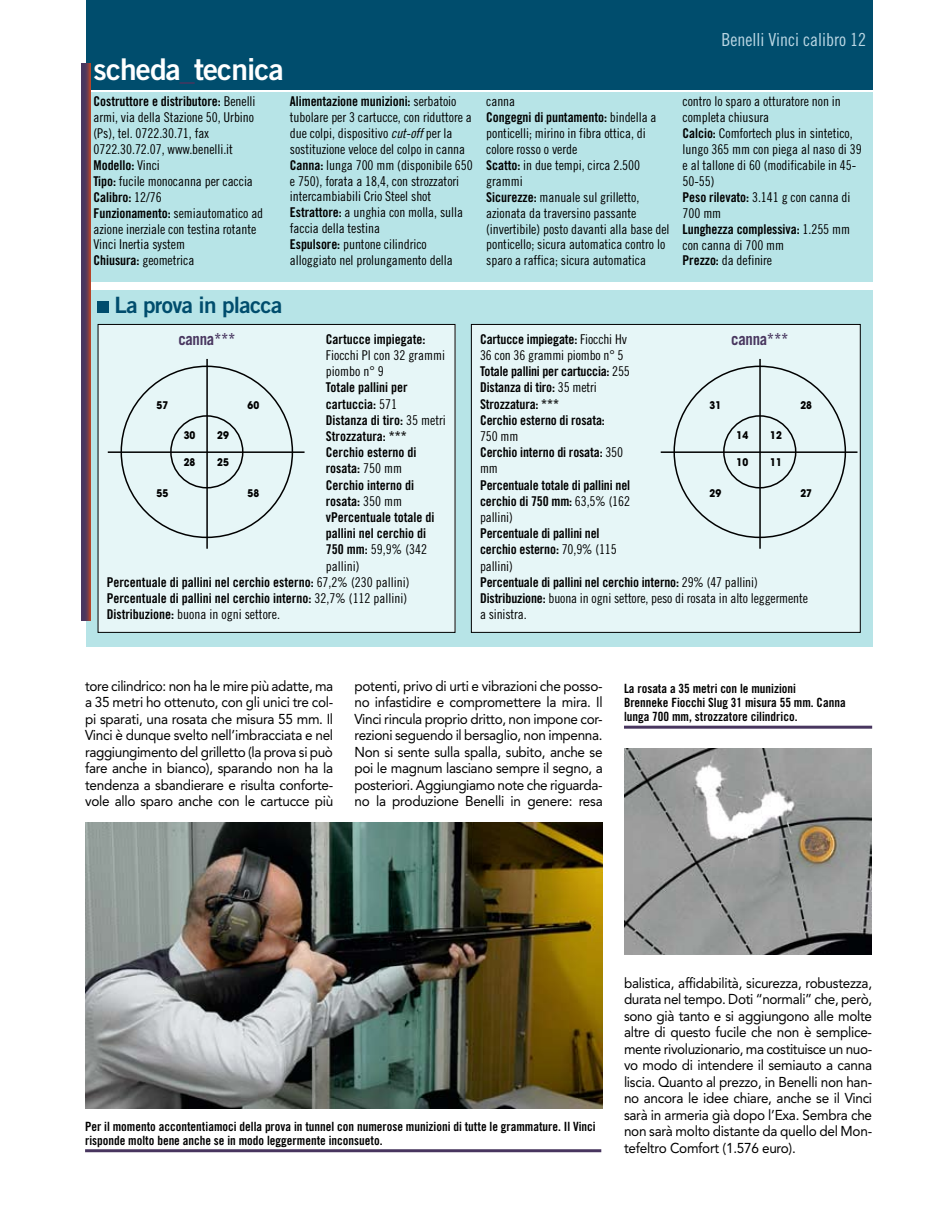
<style>
.page{position:relative;width:936px;height:1212px;background:#fff}
.page>*{position:absolute;margin:0;border:0;box-sizing:border-box;transform-origin:0 0}
.t1{font:30px "Trade Gothic Bold Two";letter-spacing:-.03em;color:#fff}
.t2{font:22.5px "Trade Gothic Bold Two";letter-spacing:-.03em;color:#004d6d}
.t3{font:18px "Trade Gothic Cond Eighteen";color:#bad6e3}
.t4{font:700 16.5px "Trade Gothic";letter-spacing:-.02em;color:#48365f;scale:.9 1}
.t5{font:14.25px/16.5px "Avenir";letter-spacing:-.02em;color:#000;text-align:justify;scale:.95 1}
.t6{font:13.5px/15.9px "Trade Gothic Cond Eighteen";letter-spacing:-.005em;color:#000}
.t7{font:13.5px/16.2px "Trade Gothic Bold Cond Twenty";letter-spacing:-.005em;color:#000}
.t8{font:12.75px/14.2px "Trade Gothic Bold Cond Twenty";color:#000}
.t9{font:700 10.5px "Avant Garde";color:#000;scale:.9 1}
.s1{color:#48365f}
.s2{font-family:"Trade Gothic Cond Eighteen"}
.s3{font-family:"Trade Gothic Bold Cond Twenty"}
.s4{font-family:"Trade Gothic Cond Eighteen Obl"}
</style>
<div class="page">
<div style="left:86px;top:0;width:786px;height:89px;background:#004d6d"></div>
<div style="left:86px;top:290px;width:786px;height:356px;background:#b7e4e7"></div>
<div style="left:86px;top:92px;width:786px;height:190px;background:#b7e4e7"></div>
<svg style="left:82px;top:64px;width:8px;height:557px;background:#633a52"></svg>
<div style="left:97px;top:301px;width:12px;height:11px;background:#004d6d"></div>
<div style="left:98px;top:324px;width:357px;height:308px;background:#e6f6f7"></div>
<div style="left:471px;top:324px;width:389px;height:308px;background:#e6f6f7"></div>
<div style="left:471px;top:324px;width:389px;height:308px;border:1px solid #000"></div>
<div style="left:723px;top:415px;width:73px;height:73px;border:2px solid #000;border-radius:50%"></div>
<hr style="left:759px;top:359px;width:1px;height:190px;background:#000">
<hr style="left:660px;top:451px;width:197px;height:2px;background:#000">
<img style="left:85px;top:823px;width:517px;height:286px">
<div style="left:170px;top:415px;width:73px;height:73px;border:2px solid #000;border-radius:50%"></div>
<hr style="left:206px;top:359px;width:2px;height:190px;background:#000">
<hr style="left:108px;top:451px;width:196px;height:2px;background:#000">
<img style="left:624px;top:748px;width:247px;height:207px">
<hr style="left:85px;top:1149px;width:516px;height:3px;background:#48365f">
<hr style="left:624px;top:726px;width:248px;height:3px;background:#48365f">
<h1 class="t1" style="left:94px;top:50px;width:191px">scheda<span class="s1">_</span>tecnica</h1>
<p class="t7" style="left:94px;top:93px;width:163px">Costruttore e distributore: <span class="s2">Benelli</span></p>
<p class="t6" style="left:94px;top:109px;width:162px">armi, via della Stazione 50, Urbino (Ps), tel. 0722.30.71, fax<br>0722.30.72.07, www.benelli.it</p>
<p class="t7" style="left:94px;top:157px;width:68px">Modello: <span class="s2">Vinci</span></p>
<p class="t6" style="left:94px;top:173px;width:161px"><span class="s3">Tipo:</span> fucile monocanna per caccia</p>
<p class="t7" style="left:94px;top:189px;width:70px">Calibro: <span class="s2">12/76</span></p>
<p class="t6" style="left:94px;top:205px;width:171px"><span class="s3">Funzionamento:</span> semiautomatico ad azione inerziale con testina rotante<br>Vinci Inertia system<br><span class="s3">Chiusura:</span> geometrica</p>
<p class="t7" style="left:290px;top:93px;width:168px">Alimentazione munizioni: <span class="s2">serbatoio</span></p>
<p class="t6" style="left:290px;top:109px;width:184px">tubolare per 3 cartucce, con riduttore a due colpi, dispositivo <span class="s4">cut-off</span> per la sostituzione veloce del colpo in canna <span class="s3">Canna:</span> lunga 700 mm (disponibile 650 e 750), forata a 18,4, con strozzatori intercambiabili Crio Steel shot <span class="s3">Estrattore:</span> a unghia con molla, sulla faccia della testina<br><span class="s3">Espulsore:</span> puntone cilindrico alloggiato nel prolungamento della</p>
<h3 class="t3" style="left:721px;top:28px;width:146px">Benelli Vinci calibro 12</h3>
<p class="t6" style="left:486px;top:93px;width:30px">canna</p>
<p class="t7" style="left:486px;top:109px;width:172px">Congegni di puntamento: <span class="s2">bindella a</span></p>
<p class="t6" style="left:486px;top:125px;width:185px">ponticelli; mirino in fibra ottica, di colore rosso o verde<br><span class="s3">Scatto:</span> in due tempi, circa 2.500 grammi<br><span class="s3">Sicurezze:</span> manuale sul grilletto, azionata da traversino passante (invertibile) posto davanti alla base del ponticello; sicura automatica contro lo sparo a raffica; sicura automatica</p>
<p class="t6" style="left:682px;top:93px;width:181px">contro lo sparo a otturatore non in completa chiusura<br><span class="s3">Calcio:</span> Comfortech plus in sintetico, lungo 365 mm con piega al naso di 39 e al tallone di 60 (modificabile in 45-<br>50-55)<br><span class="s3">Peso rilevato:</span> 3.141 g con canna di<br>700 mm</p>
<p class="t7" style="left:682px;top:221px;width:169px">Lunghezza complessiva: <span class="s2">1.255 mm</span></p>
<p class="t6" style="left:682px;top:237px;width:103px">con canna di 700 mm<br><span class="s3">Prezzo:</span> da definire</p>
<h2 class="t2" style="left:114px;top:290px;width:169px">La prova in placca</h2>
<p class="t4" style="left:178px;top:329px;width:65px">canna***</p>
<p class="t7" style="left:326px;top:331px;width:101px">Cartucce impiegate:</p>
<p class="t6" style="left:326px;top:347px;width:121px">Fiocchi Pl con 32 grammi piombo n° 9</p>
<p class="t7" style="left:326px;top:379px;width:121px">Totale pallini per cartuccia: <span class="s2">571<br></span>Distanza di tiro: <span class="s2">35 metri<br></span>Strozzatura: ***<br>Cerchio esterno di rosata: <span class="s2">750 mm<br></span>Cerchio interno di rosata: <span class="s2">350 mm </span>vPercentuale totale di pallini nel cerchio di</p>
<p class="t6" style="left:326px;top:541px;width:103px"><span class="s3">750 mm:</span> 59,9% (342 pallini)</p>
<p class="t7" style="left:107px;top:574px;width:304px">Percentuale di pallini nel cerchio esterno: <span class="s2">67,2% (230 pallini)<br></span>Percentuale di pallini nel cerchio interno: <span class="s2">32,7% (112 pallini)</span></p>
<p class="t6" style="left:107px;top:606px;width:175px"><span class="s3">Distribuzione:</span> buona in ogni settore.</p>
<p class="t9" style="left:156px;top:398px;width:14px">57</p>
<p class="t9" style="left:247px;top:398px;width:14px">60</p>
<p class="t9" style="left:184px;top:428px;width:14px">30</p>
<p class="t9" style="left:217px;top:428px;width:14px">29</p>
<p class="t9" style="left:184px;top:456px;width:14px">28</p>
<p class="t9" style="left:217px;top:456px;width:14px">25</p>
<p class="t9" style="left:156px;top:487px;width:14px">55</p>
<p class="t9" style="left:247px;top:487px;width:14px">58</p>
<p class="t4" style="left:731px;top:329px;width:65px">canna***</p>
<p class="t7" style="left:480px;top:331px;width:148px">Cartucce impiegate: <span class="s2">Fiocchi Hv</span></p>
<p class="t6" style="left:480px;top:347px;width:145px">36 con 36 grammi piombo n° 5</p>
<p class="t7" style="left:480px;top:363px;width:151px">Totale pallini per cartuccia: <span class="s2">255<br></span>Distanza di tiro: <span class="s2">35 metri<br></span>Strozzatura: ***<br>Cerchio esterno di rosata:</p>
<p class="t6" style="left:480px;top:428px;width:40px">750 mm</p>
<p class="t7" style="left:480px;top:444px;width:144px">Cerchio interno di rosata: <span class="s2">350</span></p>
<p class="t6" style="left:480px;top:460px;width:19px">mm</p>
<p class="t7" style="left:480px;top:476px;width:152px">Percentuale totale di pallini nel cerchio di 750 mm: <span class="s2">63,5% (162</span></p>
<p class="t6" style="left:480px;top:509px;width:34px">pallini)</p>
<p class="t7" style="left:480px;top:525px;width:138px">Percentuale di pallini nel cerchio esterno: <span class="s2">70,9% (115</span></p>
<p class="t6" style="left:480px;top:558px;width:34px">pallini)</p>
<p class="t7" style="left:480px;top:574px;width:279px">Percentuale di pallini nel cerchio interno: <span class="s2">29% (47 pallini)</span></p>
<p class="t6" style="left:480px;top:590px;width:329px"><span class="s3">Distribuzione:</span> buona in ogni settore, peso di rosata in alto leggermente a sinistra.</p>
<p class="t9" style="left:709px;top:398px;width:14px">31</p>
<p class="t9" style="left:800px;top:398px;width:14px">28</p>
<p class="t9" style="left:736px;top:428px;width:14px">14</p>
<p class="t9" style="left:770px;top:428px;width:14px">12</p>
<p class="t9" style="left:736px;top:456px;width:14px">10</p>
<p class="t9" style="left:770px;top:456px;width:14px">11</p>
<p class="t9" style="left:709px;top:487px;width:14px">29</p>
<p class="t9" style="left:800px;top:487px;width:14px">27</p>
<p class="t5" style="left:85px;top:678px;width:263px">tore cilindrico: non ha le mire più adatte, ma a 35 metri ho ottenuto, con gli unici tre col&shy;pi sparati, una rosata che misura 55 mm. Il Vinci è dunque svelto nell’imbracciata e nel raggiungimento del grilletto (la prova si può fare anche in bianco), sparando non ha la tendenza a sbandierare e risulta conforte&shy;vole allo sparo anche con le cartucce più</p>
<p class="t5" style="left:354px;top:678px;width:263px">potenti, privo di urti e vibrazioni che posso&shy;no infastidire e compromettere la mira. Il Vinci rincula proprio dritto, non impone cor&shy;rezioni seguendo il bersaglio, non impenna.<br>Non si sente sulla spalla, subito, anche se poi le magnum lasciano sempre il segno, a posteriori. Aggiungiamo note che riguarda&shy;no la produzione Benelli in genere: resa</p>
<p class="t8" style="left:624px;top:681px;width:223px">La rosata a 35 metri con le munizioni<br>Brenneke Fiocchi Slug 31 misura 55 mm. Canna lunga 700 mm, strozzatore cilindrico.</p>
<p class="t8" style="left:85px;top:1119px;width:512px">Per il momento accontentiamoci della prova in tunnel con numerose munizioni di tutte le grammature. Il Vinci risponde molto bene anche se in modo leggermente inconsueto.</p>
<p class="t5" style="left:624px;top:975px;width:263px">balistica, affidabilità, sicurezza, robustezza, durata nel tempo. Doti “normali” che, però, sono già tanto e si aggiungono alle molte altre di questo fucile che non è semplice&shy;mente rivoluzionario, ma costituisce un nuo&shy;vo modo di intendere il semiauto a canna liscia. Quanto al prezzo, in Benelli non han&shy;no ancora le idee chiare, anche se il Vinci sarà in armeria già dopo l’Exa. Sembra che non sarà molto distante da quello del Mon&shy;tefeltro Comfort (1.576 euro).</p>
</div>
